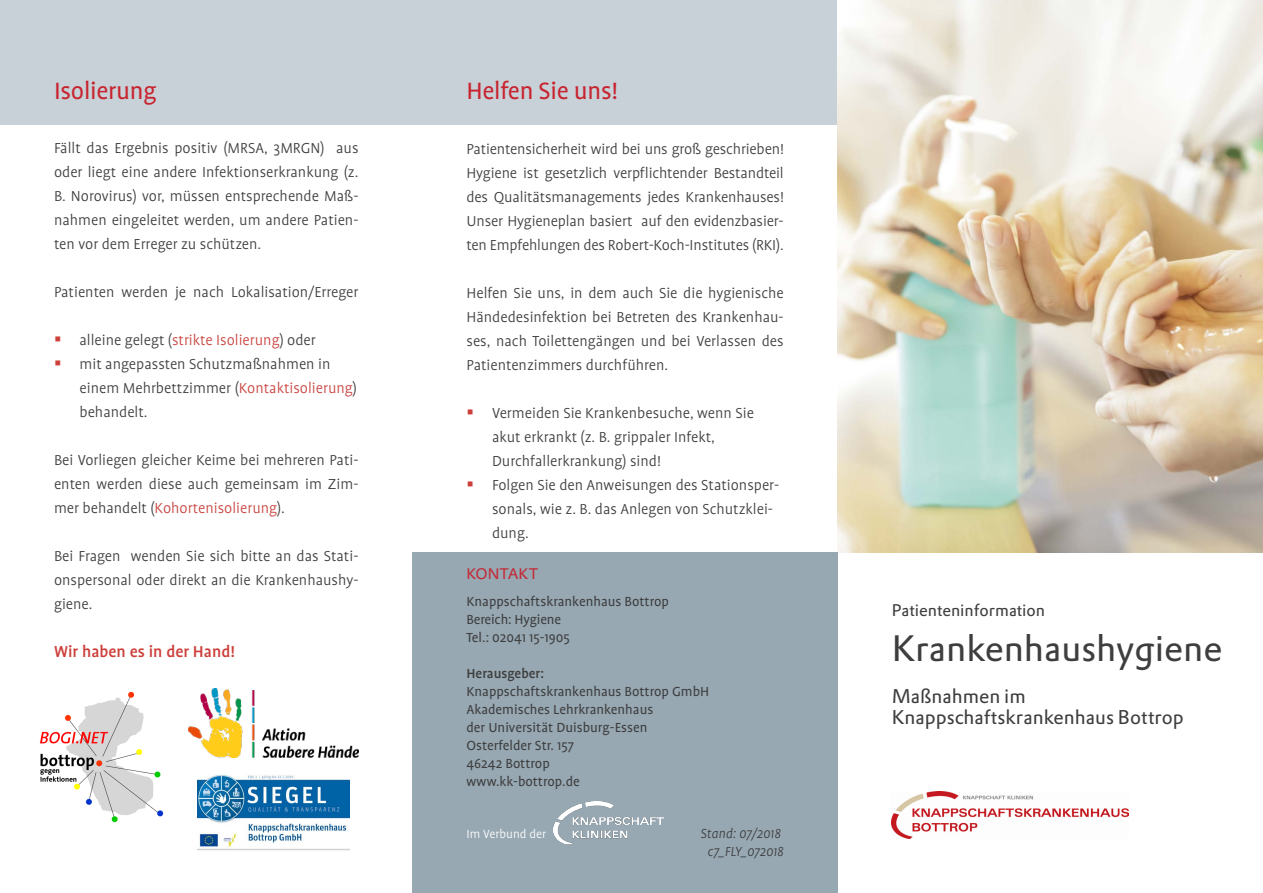
<style>
.page{position:relative;width:1263px;height:893px;background:#fff}
.page>*{position:absolute;margin:0;border:0;box-sizing:border-box;transform-origin:0 0}
.Absatzformat_1{font:36px "DTL Prokyon TOT";color:#3e3e3f}
.Fließtext{font:27px "Profile";letter-spacing:-.01em;color:#c82430}
.Absatzformat_1-2{font:19.5px "DTL Prokyon TOT";color:#3e3e3f}
.Fließtext-2{font:500 18px "Profile";color:#cd3f3a}
.Fließtext-3{font:300 16.5px/24px "Profile";color:#3e3e3f;text-align:justify}
.Absatzformat_1-3{font:16.5px "DTL Prokyon TOT";color:#3e3e3f}
.t1{font:15px "Profile";color:#3e3e3f}
.t2{font:italic 300 15px "Profile";color:#3e3e3f}
.t3{font:500 15px "Profile";color:#3e3e3f}
.t4{font:15px "DTL Prokyon TOT";color:#c32834}
.t5{font:300 13.5px "Profile";color:#fff}
.s1{color:#c8433e}
</style>
<div class="page">
<div style="left:0;top:0;width:838px;height:125px;background:#c7d1d7"></div>
<img style="left:892px;top:792px;width:236px;height:47px">
<img style="left:838px;top:0;width:425px;height:553px">
<div style="left:412px;top:552px;width:426px;height:341px;background:#97a8b2"></div>
<img style="left:553px;top:802px;width:110px;height:41px">
<img style="left:40px;top:691px;width:124px;height:132px">
<img style="left:189px;top:688px;width:169px;height:69px">
<img style="left:197px;top:774px;width:153px;height:76px">
<p class="Fließtext" style="left:54px;top:77px;width:104px">Isolierung</p>
<p class="Fließtext-3" style="left:54px;top:136px;width:306px">Fällt das Ergebnis positiv (MRSA, 3MRGN) aus oder liegt eine andere Infektionserkrankung (z.<br>B. Norovirus) vor, müssen entsprechende Maß&shy;nahmen eingeleitet werden, um andere Patien&shy;ten vor dem Erreger zu schützen.</p>
<p class="Fließtext-3" style="left:54px;top:280px;width:306px">Patienten werden je nach Lokalisation/Erreger</p>
<p class="Fließtext-3" style="left:80px;top:328px;width:238px">alleine gelegt (<span class="s1">strikte Isolierung</span>) oder</p>
<p class="Fließtext-3" style="left:80px;top:352px;width:279px;text-align:left">mit angepassten Schutzmaßnahmen in einem Mehrbettzimmer (<span class="s1">Kontaktisolierung</span>) behandelt.</p>
<p class="Fließtext-3" style="left:54px;top:448px;width:306px">Bei Vorliegen gleicher Keime bei mehreren Pati&shy;enten werden diese auch gemeinsam im Zim&shy;mer behandelt (<span class="s1">Kohortenisolierung</span>).</p>
<p class="Fließtext-3" style="left:54px;top:544px;width:306px">Bei Fragen wenden Sie sich bitte an das Stati&shy;onspersonal oder direkt an die Krankenhaushy&shy;giene.</p>
<p class="Fließtext-2" style="left:54px;top:642px;width:182px">Wir haben es in der Hand!</p>
<p class="Fließtext" style="left:466px;top:77px;width:153px">Helfen Sie uns!</p>
<p class="Fließtext-3" style="left:466px;top:137px;width:319px">Patientensicherheit wird bei uns groß geschrieben!<br>Hygiene ist gesetzlich verpflichtender Bestandteil des Qualitätsmanagements jedes Krankenhauses!<br>Unser Hygieneplan basiert auf den evidenzbasier&shy;ten Empfehlungen des Robert-Koch-Institutes (RKI).</p>
<p class="Fließtext-3" style="left:466px;top:281px;width:319px">Helfen Sie uns, in dem auch Sie die hygienische Händedesinfektion bei Betreten des Krankenhau&shy;ses, nach Toilettengängen und bei Verlassen des Patientenzimmers durchführen.</p>
<p class="Fließtext-3" style="left:492px;top:401px;width:263px;text-align:left">Vermeiden Sie Krankenbesuche, wenn Sie akut erkrankt (z. B. grippaler Infekt,<br>Durchfallerkrankung) sind!</p>
<p class="Fließtext-3" style="left:492px;top:473px;width:289px;text-align:left">Folgen Sie den Anweisungen des Stationsper&shy;sonals, wie z. B. das Anlegen von Schutzklei&shy;dung.</p>
<p class="t4" style="left:466px;top:564px;width:73px">KONTAKT</p>
<p class="t1" style="left:466px;top:593px;width:204px">Knappschaftskrankenhaus Bottrop</p>
<p class="t1" style="left:466px;top:611px;width:96px">Bereich: Hygiene</p>
<p class="t1" style="left:466px;top:629px;width:105px">Tel.: 02041 15-1905</p>
<p class="t3" style="left:466px;top:665px;width:79px">Herausgeber:</p>
<p class="t1" style="left:466px;top:683px;width:244px">Knappschaftskrankenhaus Bottrop GmbH</p>
<p class="t1" style="left:466px;top:701px;width:188px">Akademisches Lehrkrankenhaus</p>
<p class="t1" style="left:466px;top:719px;width:182px">der Universität Duisburg-Essen</p>
<p class="t1" style="left:466px;top:737px;width:109px">Osterfelder Str. 157</p>
<p class="t1" style="left:466px;top:755px;width:85px">46242 Bottrop</p>
<p class="t1" style="left:466px;top:773px;width:115px">www.kk-bottrop.de</p>
<p class="t5" style="left:466px;top:827px;width:81px">Im Verbund der</p>
<p class="t2" style="left:700px;top:826px;width:82px">Stand: 07/2018</p>
<p class="t2" style="left:707px;top:844px;width:78px">c7_FLY_072018</p>
<p class="Absatzformat_1-3" style="left:892px;top:600px;width:155px">Patienteninformation</p>
<p class="Absatzformat_1" style="left:892px;top:625px;width:332px">Krankenhaushygiene</p>
<p class="Absatzformat_1-2" style="left:892px;top:684px;width:135px">Maßnahmen im</p>
<p class="Absatzformat_1-2" style="left:892px;top:705px;width:293px">Knappschaftskrankenhaus Bottrop</p>
</div>
